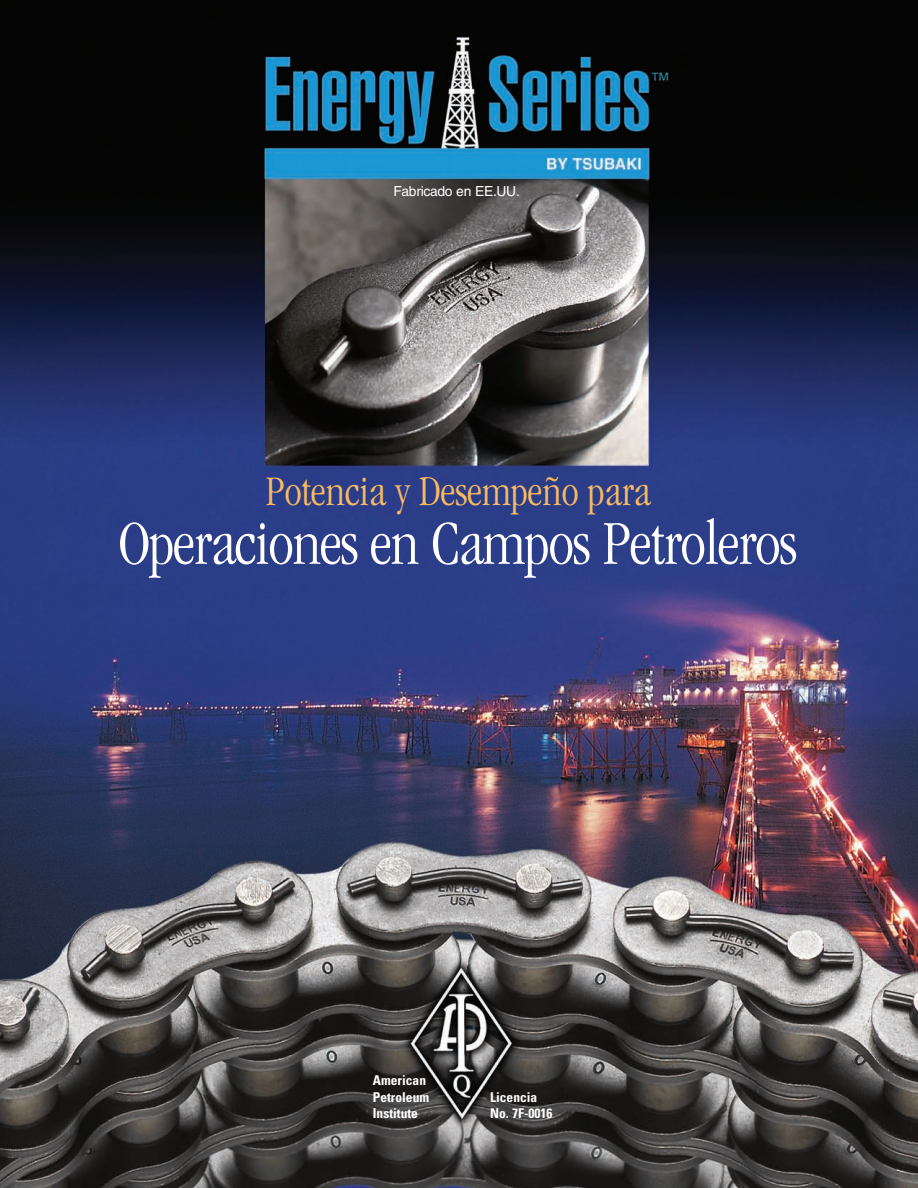
<style>
.page{position:relative;width:918px;height:1188px;background:#fff}
.page>*{position:absolute;margin:0;border:0;box-sizing:border-box;transform-origin:0 0}
.t1{font:300 condensed 64.5px "Garamond";letter-spacing:-.015em;color:#fff}
.t2{font:300 condensed 43.5px "Garamond";color:#faba61}
.t3{font:13.95px "Helvetica";letter-spacing:-.02em;color:#fff}
.t4{font:700 condensed 13.5px/16.5px "Univers";color:#fff}
</style>
<div class="page">
<img style="left:0;top:0;width:918px;height:1188px">
<p class="t3" style="left:393px;top:185px;width:128px">Fabricado en EE.UU.</p>
<h2 class="t2" style="left:265px;top:475px;width:387px">Potencia y Desempeño para</h2>
<h1 class="t1" style="left:118px;top:519px;width:681px">Operaciones en Campos Petroleros</h1>
<p class="t4" style="left:373px;top:1073px;width:58px">American<br>Petroleum<br>Institute</p>
<p class="t4" style="left:490px;top:1090px;width:64px">Licencia<br>No. 7F-0016</p>
</div>
